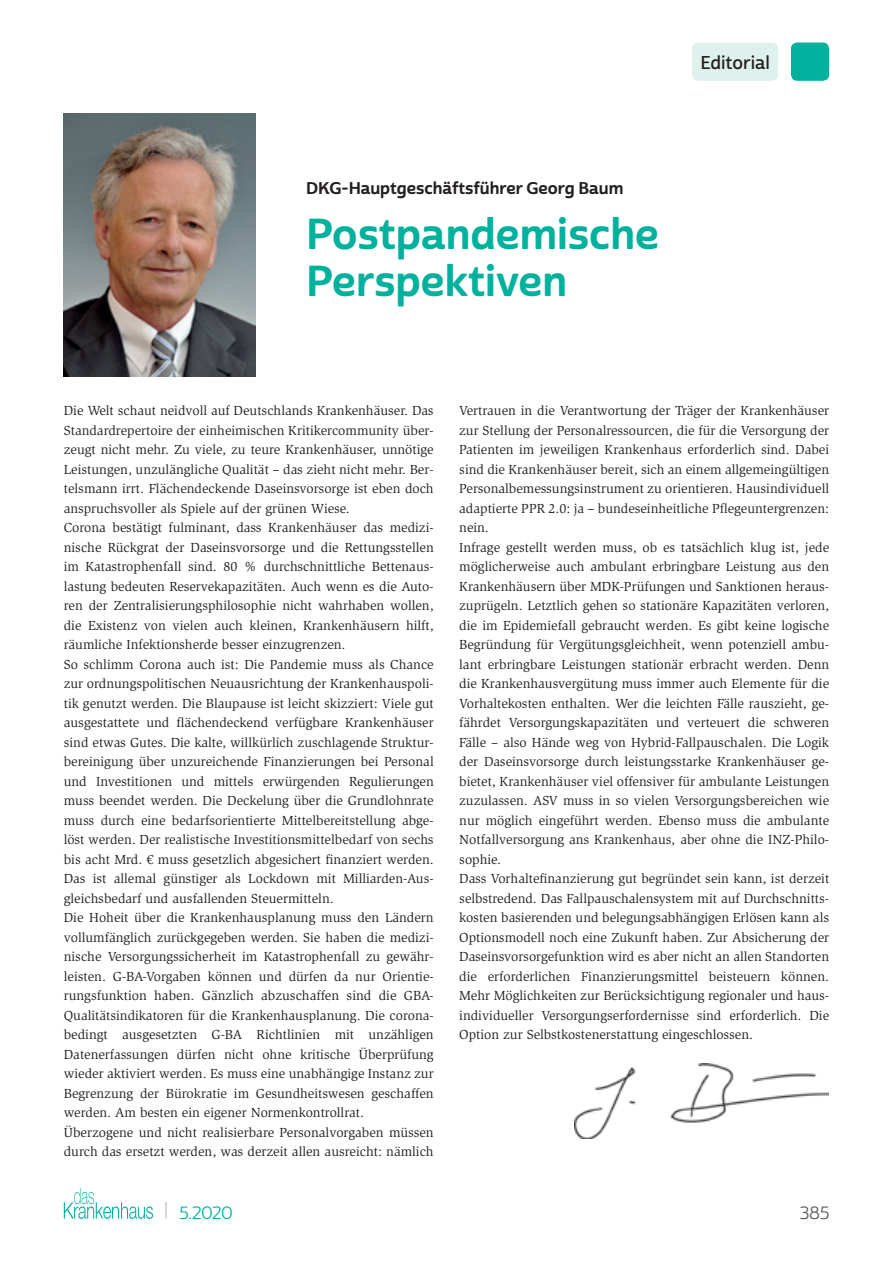
<style>
.page{position:relative;width:893px;height:1263px;background:#fff}
.page>*{position:absolute;margin:0;border:0;box-sizing:border-box;transform-origin:0 0}
.t1{font:42px/46.5px "Cabrito Sans Nor Bol";color:#00b19d}
.t2{font:18px "Cabrito Sans Nor Dem";color:#231f20}
.t3{font:17.25px "Cabrito Sans Nor Reg";color:#00b19d}
.t4{font:17.25px "Cabrito Sans Nor Reg";color:#57585a}
.t5{font:16.5px "Cabrito Sans Nor Bol";color:#231f20}
.t6{font:13.5px/19.5px "Slimbach Std";color:#231f20}
.s1{font-size:18.9px;color:#bcbdc0}
</style>
<div class="page">
<svg style="left:64px;top:1188px;width:89px;height:31px"></svg>
<div style="left:791px;top:43px;width:38px;height:38px;background:#00b19d;border-radius:6px"></div>
<div style="left:692px;top:43px;width:86px;height:38px;background:#def1ed;border-radius:6px"></div>
<img style="left:574px;top:1063px;width:255px;height:76px">
<img style="left:64px;top:113px;width:191px;height:263px">
<h2 class="t2" style="left:700px;top:51px;width:71px">Editorial</h2>
<p class="t5" style="left:306px;top:178px;width:319px">DKG-Hauptgeschäftsführer Georg Baum</p>
<h1 class="t1" style="left:306px;top:212px;width:354px">Postpandemische<br>Perspektiven</h1>
<p class="t6" style="left:64px;top:401px;width:371px">Die Welt schaut neidvoll auf Deutschlands Krankenhäuser. Das Standardrepertoire der einheimischen Kritikercommunity über&shy;zeugt nicht mehr. Zu viele, zu teure Krankenhäuser, unnötige Leistungen, unzulängliche Qualität – das zieht nicht mehr. Ber&shy;telsmann irrt. Flächendeckende Daseinsvorsorge ist eben doch anspruchsvoller als Spiele auf der grünen Wiese.<br>Corona bestätigt fulminant, dass Krankenhäuser das medizi&shy;nische Rückgrat der Daseinsvorsorge und die Rettungsstellen im Katastrophenfall sind. 80 % durchschnittliche Bettenaus&shy;lastung bedeuten Reservekapazitäten. Auch wenn es die Auto&shy;ren der Zentralisierungsphilosophie nicht wahrhaben wollen, die Existenz von vielen auch kleinen, Krankenhäusern hilft, räumliche Infektionsherde besser einzugrenzen.<br>So schlimm Corona auch ist: Die Pandemie muss als Chance zur ordnungspolitischen Neuausrichtung der Krankenhauspoli&shy;tik genutzt werden. Die Blaupause ist leicht skizziert: Viele gut ausgestattete und flächendeckend verfügbare Krankenhäuser sind etwas Gutes. Die kalte, willkürlich zuschlagende Struktur&shy;bereinigung über unzureichende Finanzierungen bei Personal und Investitionen und mittels erwürgenden Regulierungen muss beendet werden. Die Deckelung über die Grundlohnrate muss durch eine bedarfsorientierte Mittelbereitstellung abge&shy;löst werden. Der realistische Investitionsmittelbedarf von sechs bis acht Mrd. € muss gesetzlich abgesichert finanziert werden.<br>Das ist allemal günstiger als Lockdown mit Milliarden-Aus&shy;gleichsbedarf und ausfallenden Steuermitteln.<br>Die Hoheit über die Krankenhausplanung muss den Ländern vollumfänglich zurückgegeben werden. Sie haben die medizi&shy;nische Versorgungssicherheit im Katastrophenfall zu gewähr&shy;leisten. G-BA-Vorgaben können und dürfen da nur Orientie&shy;rungsfunktion haben. Gänzlich abzuschaffen sind die GBA-Qualitätsindikatoren für die Krankenhausplanung. Die corona&shy;bedingt ausgesetzten G-BA Richtlinien mit unzähligen Datenerfassungen dürfen nicht ohne kritische Überprüfung wieder aktiviert werden. Es muss eine unabhängige Instanz zur Begrenzung der Bürokratie im Gesundheitswesen geschaffen werden. Am besten ein eigener Normenkontrollrat.<br>Überzogene und nicht realisierbare Personalvorgaben müssen durch das ersetzt werden, was derzeit allen ausreicht: nämlich</p>
<p class="t6" style="left:459px;top:401px;width:371px">Vertrauen in die Verantwortung der Träger der Krankenhäuser zur Stellung der Personalressourcen, die für die Versorgung der Patienten im jeweiligen Krankenhaus erforderlich sind. Dabei sind die Krankenhäuser bereit, sich an einem allgemeingültigen Personalbemessungsinstrument zu orientieren. Hausindividuell adaptierte PPR 2.0: ja – bundeseinheitliche Pflegeuntergrenzen: nein.<br>Infrage gestellt werden muss, ob es tatsächlich klug ist, jede möglicherweise auch ambulant erbringbare Leistung aus den Krankenhäusern über MDK-Prüfungen und Sanktionen heraus&shy;zuprügeln. Letztlich gehen so stationäre Kapazitäten verloren, die im Epidemiefall gebraucht werden. Es gibt keine logische Begründung für Vergütungsgleichheit, wenn potenziell ambu&shy;lant erbringbare Leistungen stationär erbracht werden. Denn die Krankenhausvergütung muss immer auch Elemente für die Vorhaltekosten enthalten. Wer die leichten Fälle rauszieht, ge&shy;fährdet Versorgungskapazitäten und verteuert die schweren Fälle – also Hände weg von Hybrid-Fallpauschalen. Die Logik der Daseinsvorsorge durch leistungsstarke Krankenhäuser ge&shy;bietet, Krankenhäuser viel offensiver für ambulante Leistungen zuzulassen. ASV muss in so vielen Versorgungsbereichen wie nur möglich eingeführt werden. Ebenso muss die ambulante Notfallversorgung ans Krankenhaus, aber ohne die INZ-Philo&shy;sophie.<br>Dass Vorhaltefinanzierung gut begründet sein kann, ist derzeit selbstredend. Das Fallpauschalensystem mit auf Durchschnitts&shy;kosten basierenden und belegungsabhängigen Erlösen kann als Optionsmodell noch eine Zukunft haben. Zur Absicherung der Daseinsvorsorgefunktion wird es aber nicht an allen Standorten die erforderlichen Finanzierungsmittel beisteuern können.<br>Mehr Möglichkeiten zur Berücksichtigung regionaler und haus&shy;individueller Versorgungserfordernisse sind erforderlich. Die Option zur Selbstkostenerstattung eingeschlossen.</p>
<p class="t3" style="left:164px;top:1202px;width:70px"><span class="s1">|</span> 5.2020</p>
<p class="t4" style="left:800px;top:1202px;width:31px">385</p>
</div>
